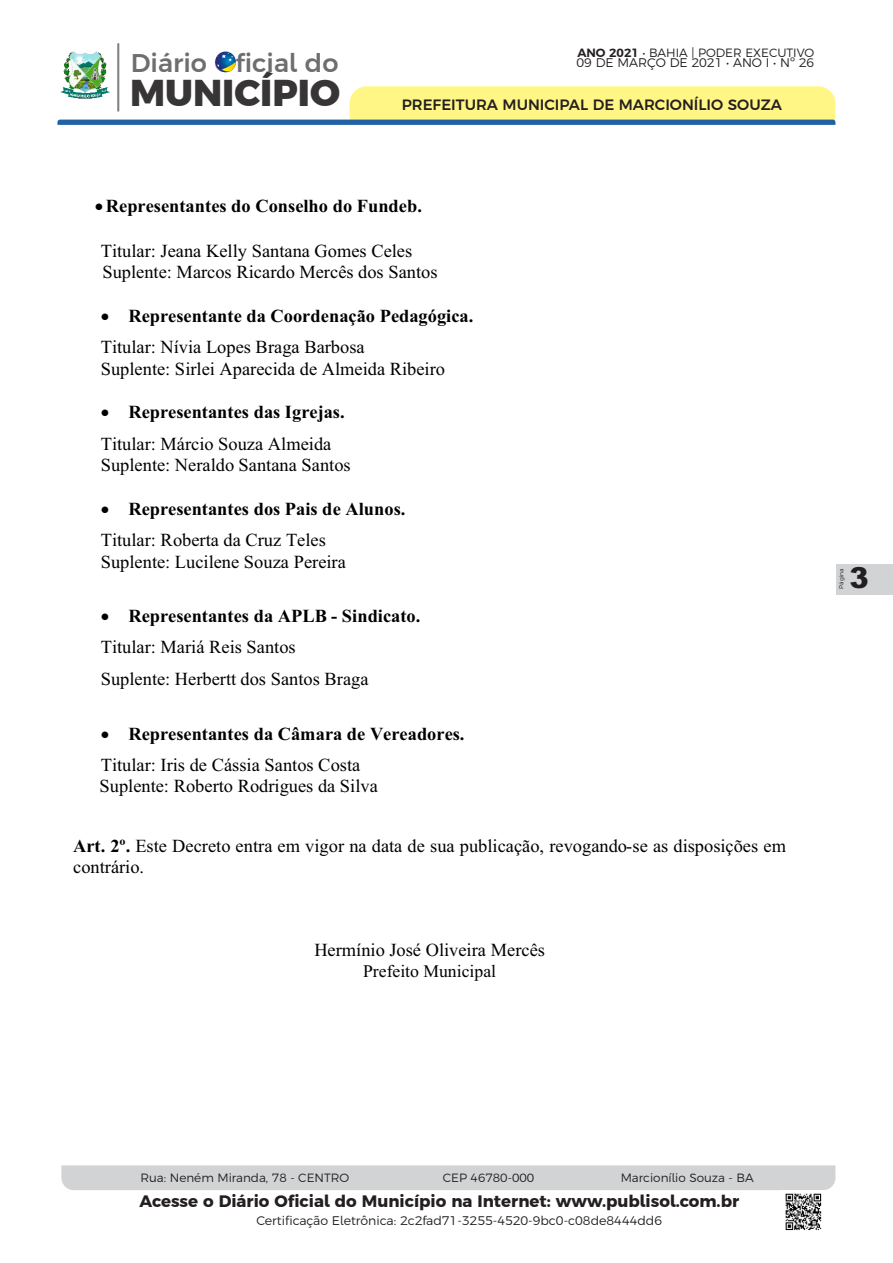
<style>
.page{position:relative;width:893px;height:1263px;background:#fff}
.page>*{position:absolute;margin:0;border:0;box-sizing:border-box;transform-origin:0 0}
.t1{font:800 37.35px "Argentum Sans";color:#383536}
.t2{font:900 28.95px "Arial";color:#231f20}
.t3{font:500 25.65px "Argentum Sans";color:#6d6e70}
.t4{font:18.45px/21.1px "Times New Roman";color:#000}
.t5{font:700 18.45px/31.7px "Times New Roman";color:#000}
.t6{font:17.7px "Times New Roman";color:#000}
.t7{font:700 16.65px "Argentum Sans";color:#231f20}
.t8{font:500 15px "Argentum Sans";color:#231f20}
.t9{font:300 12.45px "Argentum Sans";color:#231f20}
.t10{font:300 12px "Argentum Sans";color:#231f20}
.t11{font:300 6px "Argentum Sans";color:#231f20}
.s1{font-weight:600}
.s2{font-weight:400}
.s3{font-weight:700}
</style>
<div class="page">
<svg style="left:57px;top:86px;width:778px;height:39px"></svg>
<svg style="left:215px;top:52px;width:21px;height:20px"></svg>
<hr style="left:117px;top:43px;width:2px;height:69px;background:#808285">
<div style="left:837px;top:564px;width:56px;height:31px;background:#d1d3d4"></div>
<div style="left:61px;top:1165px;width:774px;height:25px;background:#d1d3d4"></div>
<img style="left:60px;top:51px;width:51px;height:55px">
<img style="left:785px;top:1193px;width:37px;height:38px">
<h3 class="t3" style="left:131px;top:47px;width:209px">Diário Oficial do</h3>
<h1 class="t1" style="left:130px;top:70px;width:212px">MUNICÍPIO</h1>
<p class="t10" style="left:577px;top:45px;width:238px"><span class="s1">ANO 2021</span> • BAHIA | PODER EXECUTIVO</p>
<p class="t9" style="left:576px;top:56px;width:239px">09 DE MARÇO DE 2021 • ANO I • Nº 26</p>
<p class="t8" style="left:402px;top:96px;width:382px">PREFEITURA MUNICIPAL DE MARCIONÍLIO SOUZA</p>
<p class="t5" style="left:95px;top:192px;width:329px">•Representantes do Conselho do Fundeb.</p>
<p class="t4" style="left:101px;top:242px;width:338px">Titular: Jeana Kelly Santana Gomes Celes<br>Suplente: Marcos Ricardo Mercês dos Santos</p>
<p class="t5" style="left:101px;top:302px;width:374px">• Representante da Coordenação Pedagógica.<br><span class="s2">Titular: Nívia Lopes Braga Barbosa</span></p>
<p class="t4" style="left:101px;top:360px;width:346px">Suplente: Sirlei Aparecida de Almeida Ribeiro</p>
<p class="t4" style="left:101px;top:398px;width:245px;line-height:31.5px">• <span class="s3">Representantes das Igrejas.<br></span>Titular: Márcio Souza Almeida</p>
<p class="t4" style="left:101px;top:456px;width:251px">Suplente: Neraldo Santana Santos</p>
<p class="t5" style="left:101px;top:495px;width:306px">• Representantes dos Pais de Alunos.<br><span class="s2">Titular: Roberta da Cruz Teles</span></p>
<p class="t4" style="left:101px;top:553px;width:247px">Suplente: Lucilene Souza Pereira</p>
<p class="t4" style="left:101px;top:602px;width:321px;line-height:31.7px">• <span class="s3">Representantes da APLB - Sindicato.<br></span>Titular: Mariá Reis Santos<br>Suplente: Herbertt dos Santos Braga</p>
<p class="t5" style="left:101px;top:719px;width:365px">• Representantes da Câmara de Vereadores.<br><span class="s2">Titular: Iris de Cássia Santos Costa</span></p>
<p class="t4" style="left:100px;top:777px;width:280px">Suplente: Roberto Rodrigues da Silva</p>
<p class="t4" style="left:73px;top:837px;width:714px"><span class="s3">Art. 2º.</span> Este Decreto entra em vigor na data de sua publicação, revogando-se as disposições em contrário.</p>
<p class="t4" style="left:314px;top:941px;width:232px">Hermínio José Oliveira Mercês</p>
<p class="t6" style="left:363px;top:964px;width:134px">Prefeito Municipal</p>
<p class="t11" style="left:838px;top:589px;width:22px;rotate:-90deg">Página</p>
<h2 class="t2" style="left:849px;top:567px;width:21px">3</h2>
<p class="t10" style="left:140px;top:1170px;width:210px">Rua: Neném Miranda, 78 - CENTRO</p>
<p class="t10" style="left:443px;top:1170px;width:93px">CEP 46780-000</p>
<p class="t10" style="left:621px;top:1170px;width:135px">Marcionílio Souza - BA</p>
<p class="t7" style="left:140px;top:1191px;width:601px">Acesse o Diário Oficial do Município na Internet: www.publisol.com.br</p>
<p class="t9" style="left:256px;top:1213px;width:407px">Certificação Eletrônica: 2c2fad71-3255-4520-9bc0-c08de8444dd6</p>
</div>
